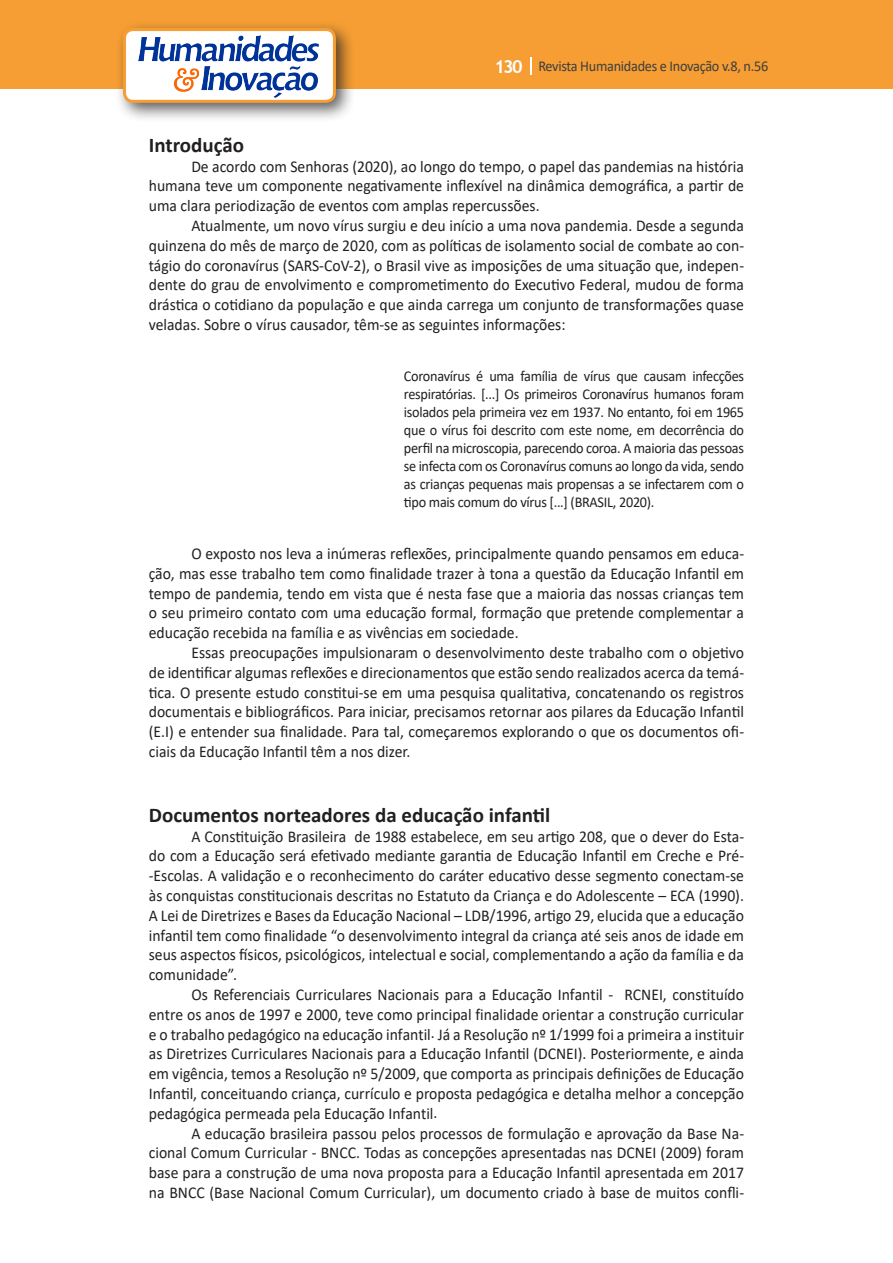
<style>
.page{position:relative;width:893px;height:1263px;background:#fff}
.page>*{position:absolute;margin:0;border:0;box-sizing:border-box;transform-origin:0 0}
.Titulo_2{font:700 21px "Calibri";color:#231f20}
.Texto{font:16.5px/19.8px "Calibri";color:#231f20;text-align:justify;scale:.95 1}
.citacao{font:15px/18px "Calibri";letter-spacing:-.02em;color:#231f20;text-align:justify;scale:.95 1}
.t1{font:15px "Calibri";letter-spacing:-.02em;color:#3e3e3f;scale:.95 1}
.s1{font-family:"Trebuchet MS";font-weight:700;font-size:18px;color:#fff}
</style>
<div class="page">
<div style="left:0;top:0;width:893px;height:88px;background:#f69e34"></div>
<svg style="left:530px;top:57px;width:2px;height:18px"></svg>
<div style="left:115px;top:20px;width:241px;height:103px;background:#231f20;opacity:.75"></div>
<div style="left:125px;top:30px;width:209px;height:71px;background:#fff;border-radius:9px"></div>
<img style="left:138px;top:35px;width:181px;height:62px">
<div style="left:123px;top:28px;width:213px;height:75px;border:3px solid #f69e34;border-radius:9px"></div>
<p class="t1" style="left:495px;top:56px;width:290px"><span class="s1">130</span> Revista Humanidades e Inovação v.8, n.56</p>
<p class="Titulo_2" style="left:149px;top:130px;width:97px">Introdução</p>
<p class="Texto" style="left:149px;top:156px;width:628px;text-indent:43px">De acordo com Senhoras (2020), ao longo do tempo, o papel das pandemias na história humana teve um componente negativamente inflexível na dinâmica demográfica, a partir de uma clara periodização de eventos com amplas repercussões.</p>
<p class="Texto" style="left:149px;top:215px;width:628px;text-indent:43px">Atualmente, um novo vírus surgiu e deu início a uma nova pandemia. Desde a segunda quinzena do mês de março de 2020, com as políticas de isolamento social de combate ao con&shy;tágio do coronavírus (SARS-CoV-2), o Brasil vive as imposições de uma situação que, indepen&shy;dente do grau de envolvimento e comprometimento do Executivo Federal, mudou de forma drástica o cotidiano da população e que ainda carrega um conjunto de transformações quase veladas. Sobre o vírus causador, têm-se as seguintes informações:</p>
<p class="citacao" style="left:404px;top:366px;width:360px">Coronavírus é uma família de vírus que causam infecções respiratórias. [...] Os primeiros Coronavírus humanos foram isolados pela primeira vez em 1937. No entanto, foi em 1965 que o vírus foi descrito com este nome, em decorrência do perfil na microscopia, parecendo coroa. A maioria das pessoas se infecta com os Coronavírus comuns ao longo da vida, sendo as crianças pequenas mais propensas a se infectarem com o tipo mais comum do vírus [...] (BRASIL, 2020).</p>
<p class="Texto" style="left:149px;top:543px;width:628px;text-indent:43px">O exposto nos leva a inúmeras reflexões, principalmente quando pensamos em educa&shy;ção, mas esse trabalho tem como finalidade trazer à tona a questão da Educação Infantil em tempo de pandemia, tendo em vista que é nesta fase que a maioria das nossas crianças tem o seu primeiro contato com uma educação formal, formação que pretende complementar a educação recebida na família e as vivências em sociedade.</p>
<p class="Texto" style="left:149px;top:642px;width:628px;text-indent:43px">Essas preocupações impulsionaram o desenvolvimento deste trabalho com o objetivo de identificar algumas reflexões e direcionamentos que estão sendo realizados acerca da temá&shy;tica. O presente estudo constitui-se em uma pesquisa qualitativa, concatenando os registros documentais e bibliográficos. Para iniciar, precisamos retornar aos pilares da Educação Infantil (E.I) e entender sua finalidade. Para tal, começaremos explorando o que os documentos ofi&shy;ciais da Educação Infantil têm a nos dizer.</p>
<p class="Titulo_2" style="left:149px;top:800px;width:403px">Documentos norteadores da educação infantil</p>
<p class="Texto" style="left:149px;top:826px;width:628px;text-indent:43px">A Constituição Brasileira de 1988 estabelece, em seu artigo 208, que o dever do Esta&shy;do com a Educação será efetivado mediante garantia de Educação Infantil em Creche e Pré--Escolas. A validação e o reconhecimento do caráter educativo desse segmento conectam-se às conquistas constitucionais descritas no Estatuto da Criança e do Adolescente – ECA (1990).<br>A Lei de Diretrizes e Bases da Educação Nacional – LDB/1996, artigo 29, elucida que a educação infantil tem como finalidade “o desenvolvimento integral da criança até seis anos de idade em seus aspectos físicos, psicológicos, intelectual e social, complementando a ação da família e da comunidade”.</p>
<p class="Texto" style="left:149px;top:984px;width:628px;text-indent:43px">Os Referenciais Curriculares Nacionais para a Educação Infantil - RCNEI, constituído entre os anos de 1997 e 2000, teve como principal finalidade orientar a construção curricular e o trabalho pedagógico na educação infantil. Já a Resolução nº 1/1999 foi a primeira a instituir as Diretrizes Curriculares Nacionais para a Educação Infantil (DCNEI). Posteriormente, e ainda em vigência, temos a Resolução nº 5/2009, que comporta as principais definições de Educação Infantil, conceituando criança, currículo e proposta pedagógica e detalha melhor a concepção pedagógica permeada pela Educação Infantil.</p>
<p class="Texto" style="left:149px;top:1123px;width:628px;text-indent:43px">A educação brasileira passou pelos processos de formulação e aprovação da Base Na&shy;cional Comum Curricular - BNCC. Todas as concepções apresentadas nas DCNEI (2009) foram base para a construção de uma nova proposta para a Educação Infantil apresentada em 2017 na BNCC (Base Nacional Comum Curricular), um documento criado à base de muitos confli-</p>
</div>
